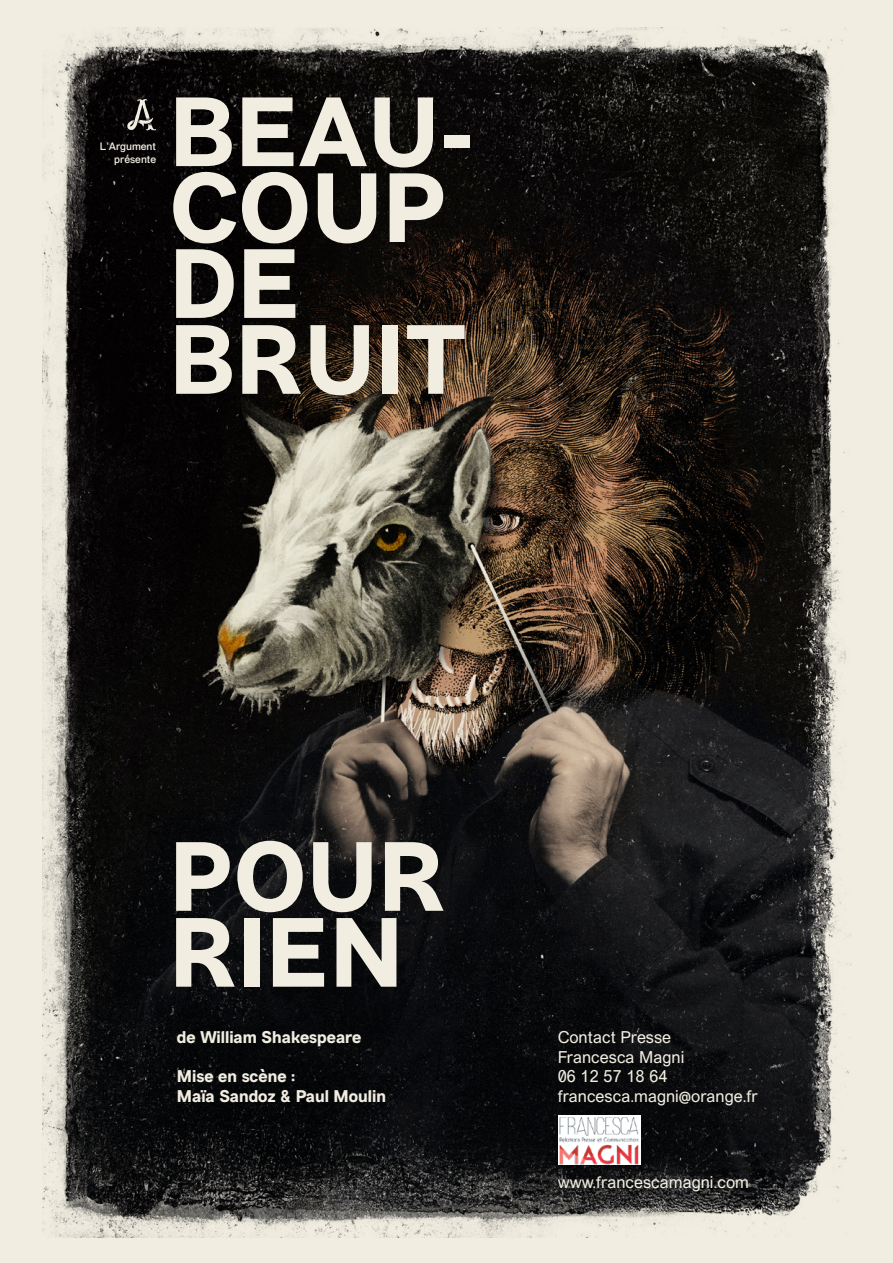
<style>
.page{position:relative;width:893px;height:1263px;background:#f1ede1}
.page>*{position:absolute;margin:0;border:0;box-sizing:border-box;transform-origin:0 0}
.t1{font:700 95.4px/75.9px "Vremena Grotesk";color:#f1ede1}
.t2{font:16.5px/19.8px "Vremena Grotesk";color:#f1ede1}
.t3{font:700 16.5px/19.8px "Vremena Grotesk";color:#f1ede1}
.t4{font:10.5px/12.6px "Vremena Grotesk";color:#f1ede1;text-align:right}
</style>
<div class="page">
<img style="left:43px;top:28px;width:808px;height:1209px">
<svg style="left:127px;top:99px;width:29px;height:31px"></svg>
<img style="left:558px;top:1115px;width:82px;height:50px">
<p class="t4" style="left:100px;top:140px;width:58px">L’Argument présente</p>
<h1 class="t1" style="left:169px;top:97px;width:307px">BEAU-<br>COUP<br>DE<br>BRUIT</h1>
<h1 class="t1" style="left:169px;top:841px;width:278px">POUR<br>RIEN</h1>
<p class="t3" style="left:177px;top:1027px;width:186px">de William Shakespeare</p>
<p class="t3" style="left:177px;top:1067px;width:211px">Mise en scène :<br>Maïa Sandoz &amp; Paul Moulin</p>
<p class="t2" style="left:558px;top:1027px;width:202px">Contact Presse<br>Francesca Magni<br>06 12 57 18 64 francesca.magni@orange.fr</p>
<p class="t2" style="left:558px;top:1173px;width:193px">www.francescamagni.com</p>
</div>
